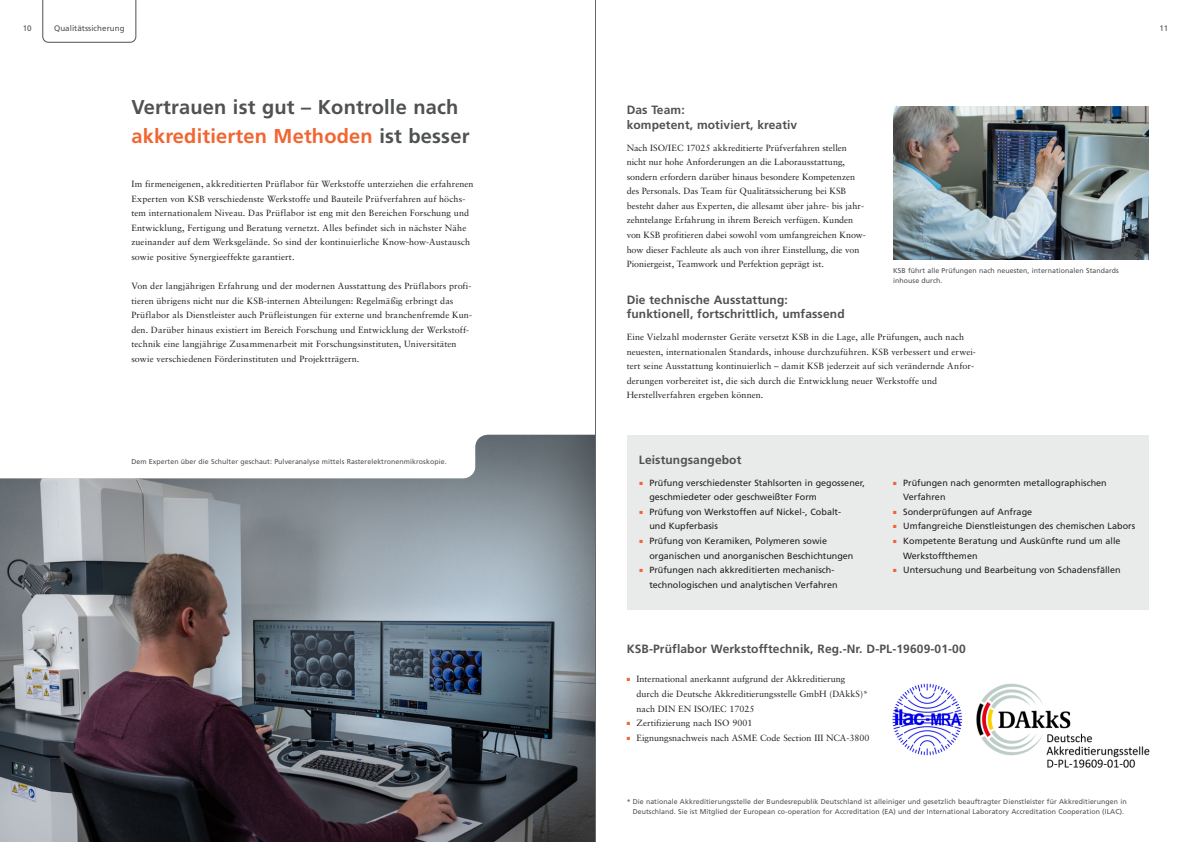
<style>
.page{position:relative;width:1191px;height:842px;background:#fff}
.page>*{position:absolute;margin:0;border:0;box-sizing:border-box;transform-origin:0 0}
.t1{font:700 20px/29.1px "Frutiger LT Pro";letter-spacing:.01em;color:#4f5152}
.t2{font:700 12px/14.6px "Frutiger LT Pro";letter-spacing:.01em;color:#4f5152}
.t3{font:9px/14.6px "Sabon LT Std";letter-spacing:.005em;color:#231f20}
.t4{font:9px/14.6px "Frutiger LT Pro";color:#231f20}
.t5{font:8px "Frutiger LT Pro";letter-spacing:.005em;color:#4f5152}
.t6{font:7px/10px "Frutiger LT Pro";letter-spacing:.01em;color:#4f5152;text-align:center}
.s1{color:#f16531}
</style>
<div class="page">
<div style="left:626px;top:435px;width:522px;height:175px;background:#e7e9e8"></div>
<img style="left:0;top:435px;width:595px;height:407px">
<svg style="left:43px;top:0;width:93px;height:43px"></svg>
<hr style="left:595px;top:0;width:1px;height:842px;background:#666869">
<img style="left:892px;top:683px;width:258px;height:85px">
<img style="left:893px;top:107px;width:255px;height:153px">
<p class="t5" style="left:54px;top:24px;width:72px">Qualitätssicherung</p>
<p class="t5" style="left:23px;top:24px;width:10px">10</p>
<p class="t5" style="left:1159px;top:24px;width:10px">11</p>
<h1 class="t1" style="left:131px;top:93px;width:340px">Vertrauen ist gut – Kontrolle nach <span class="s1">akkreditierten Methoden</span> ist besser</h1>
<h2 class="t2" style="left:626px;top:103px;width:172px">Das Team:<br>kompetent, motiviert, kreativ</h2>
<p class="t3" style="left:626px;top:140px;width:241px">Nach ISO/IEC 17025 akkreditierte Prüfverfahren stellen nicht nur hohe Anforderungen an die Laborausstattung, sondern erfordern darüber hinaus besondere Kompetenzen des Personals. Das Team für Qualitätssicherung bei KSB besteht daher aus Experten, die allesamt über jahre- bis jahr&shy;zehntelange Erfahrung in ihrem Bereich verfügen. Kunden von KSB profitieren dabei sowohl vom umfangreichen Know&shy;how dieser Fachleute als auch von ihrer Einstellung, die von Pioniergeist, Teamwork und Perfektion geprägt ist.</p>
<p class="t3" style="left:131px;top:177px;width:344px">Im firmeneigenen, akkreditierten Prüflabor für Werkstoffe unterziehen die erfahrenen Experten von KSB verschiedenste Werkstoffe und Bauteile Prüfverfahren auf höchs&shy;tem internationalem Niveau. Das Prüflabor ist eng mit den Bereichen Forschung und Entwicklung, Fertigung und Beratung vernetzt. Alles befindet sich in nächster Nähe zueinander auf dem Werksgelände. So sind der kontinuierliche Know-how-Austausch sowie positive Synergieeffekte garantiert.</p>
<p class="t3" style="left:131px;top:279px;width:342px">Von der langjährigen Erfahrung und der modernen Ausstattung des Prüflabors profi&shy;tieren übrigens nicht nur die KSB-internen Abteilungen: Regelmäßig erbringt das Prüflabor als Dienstleister auch Prüfleistungen für externe und branchenfremde Kun&shy;den. Darüber hinaus existiert im Bereich Forschung und Entwicklung der Werkstoff&shy;technik eine langjährige Zusammenarbeit mit Forschungsinstituten, Universitäten sowie verschiedenen Förderinstituten und Projektträgern.</p>
<p class="t6" style="left:893px;top:265px;width:227px;text-align:left">KSB führt alle Prüfungen nach neuesten, internationalen Standards inhouse durch.</p>
<h2 class="t2" style="left:626px;top:292px;width:219px">Die technische Ausstattung: funktionell, fortschrittlich, umfassend</h2>
<p class="t3" style="left:626px;top:329px;width:351px">Eine Vielzahl modernster Geräte versetzt KSB in die Lage, alle Prüfungen, auch nach neuesten, internationalen Standards, inhouse durchzuführen. KSB verbessert und erwei&shy;tert seine Ausstattung kontinuierlich – damit KSB jederzeit auf sich verändernde Anfor&shy;derungen vorbereitet ist, die sich durch die Entwicklung neuer Werkstoffe und Herstellverfahren ergeben können.</p>
<p class="t6" style="left:131px;top:456px;width:317px">Dem Experten über die Schulter geschaut: Pulveranalyse mittels Rasterelektronenmikroskopie.</p>
<h2 class="t2" style="left:639px;top:452px;width:104px">Leistungsangebot</h2>
<p class="t4" style="left:649px;top:475px;width:217px;text-indent:-10px"><span class="s1">■</span> Prüfung verschiedenster Stahlsorten in gegossener, geschmiedeter oder geschweißter Form</p>
<p class="t4" style="left:649px;top:504px;width:193px;text-indent:-10px"><span class="s1">■</span> Prüfung von Werkstoffen auf Nickel-, Cobalt&shy;und Kupferbasis</p>
<p class="t4" style="left:649px;top:534px;width:206px;text-indent:-10px"><span class="s1">■</span> Prüfung von Keramiken, Polymeren sowie organischen und anorganischen Beschichtungen</p>
<p class="t4" style="left:649px;top:563px;width:190px;text-indent:-10px"><span class="s1">■</span> Prüfungen nach akkreditierten mechanisch&shy;technologischen und analytischen Verfahren</p>
<p class="t4" style="left:903px;top:475px;width:205px;text-indent:-10px"><span class="s1">■</span> Prüfungen nach genormten metallographischen<br>Verfahren</p>
<p class="t4" style="left:893px;top:504px;width:140px"><span class="s1">■</span> Sonderprüfungen auf Anfrage</p>
<p class="t4" style="left:893px;top:519px;width:243px"><span class="s1">■</span> Umfangreiche Dienstleistungen des chemischen Labors</p>
<p class="t4" style="left:903px;top:534px;width:219px;text-indent:-10px"><span class="s1">■</span> Kompetente Beratung und Auskünfte rund um alle<br>Werkstoffthemen</p>
<p class="t4" style="left:893px;top:563px;width:229px"><span class="s1">■</span> Untersuchung und Bearbeitung von Schadensfällen</p>
<h2 class="t2" style="left:626px;top:642px;width:340px">KSB-Prüflabor Werkstofftechnik, Reg.-Nr. D-PL-19609-01-00</h2>
<p class="t3" style="left:636px;top:672px;width:233px;text-indent:-10px"><span class="s1">■</span> International anerkannt aufgrund der Akkreditierung durch die Deutsche Akkreditierungsstelle GmbH (DAkkS)* nach DIN EN ISO/IEC 17025</p>
<p class="t3" style="left:626px;top:716px;width:127px"><span class="s1">■</span> Zertifizierung nach ISO 9001</p>
<p class="t3" style="left:626px;top:730px;width:244px"><span class="s1">■</span> Eignungsnachweis nach ASME Code Section III NCA-3800</p>
<p class="t6" style="left:626px;top:797px;width:501px">* Die nationale Akkreditierungsstelle der Bundesrepublik Deutschland ist alleiniger und gesetzlich beauftragter Dienstleister für Akkreditierungen in<br>Deutschland. Sie ist Mitglied der European co-operation for Accreditation (EA) und der International Laboratory Accreditation Cooperation (ILAC).</p>
</div>
